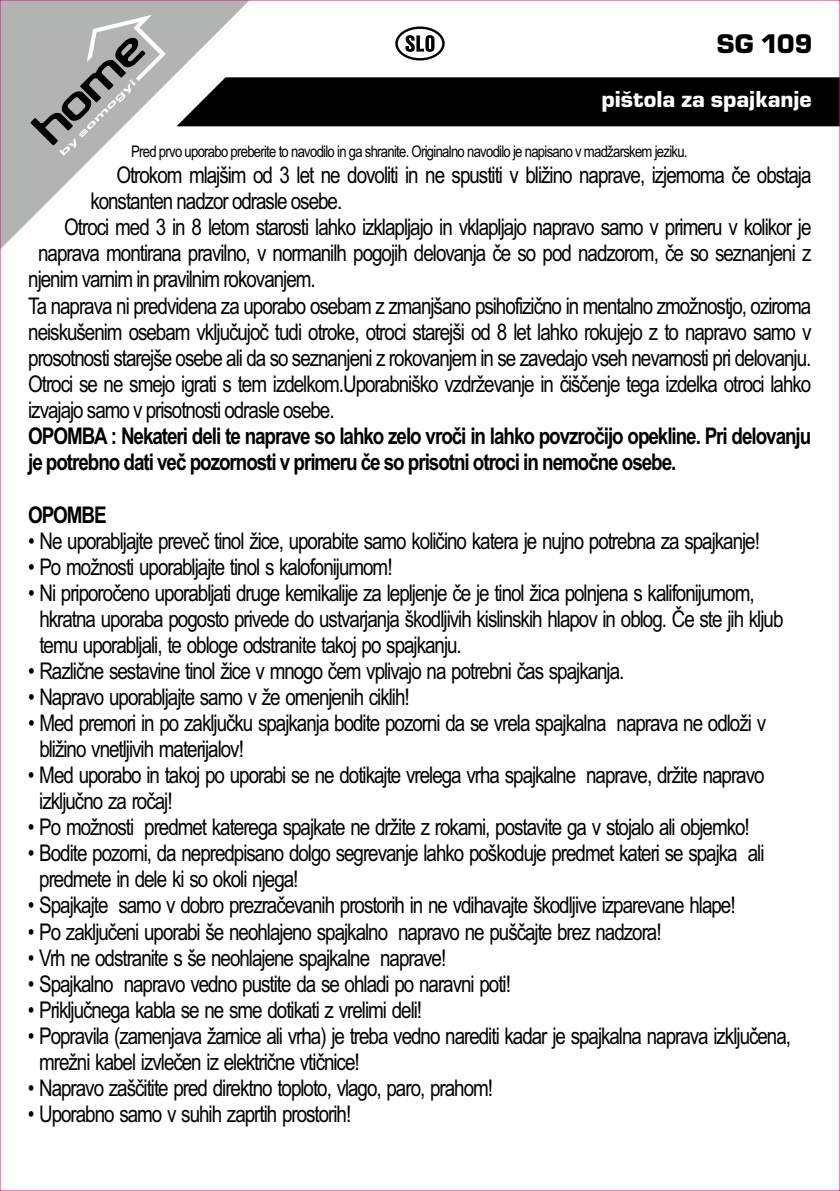
<style>
.page{position:relative;width:840px;height:1191px;background:#fff}
.page>*{position:absolute;margin:0;border:0;box-sizing:border-box;transform-origin:0 0}
.t1{font:28px "Eurostile TEE Blac";color:#000}
.t2{font:24px "Eurostile TEE Blac";color:#fefefe}
.t3{font:23px/26px "Arial Narrow";letter-spacing:-.045em;color:#000}
.t4{font:700 23px/26.2px "Arial Narrow";letter-spacing:-.045em;color:#000}
.t5{font:16px "Arial Narrow";letter-spacing:-.045em;color:#000}
</style>
<div class="page">
<div style="left:266px;top:77px;width:571px;height:49px;background:#000"></div>
<svg style="left:2px;top:2px;width:264px;height:246px"></svg>
<svg style="left:30px;top:15px;width:136px;height:141px"></svg>
<svg style="left:395px;top:26px;width:49px;height:35px"></svg>
<p class="t1" style="left:716px;top:32px;width:97px">SG 109</p>
<p class="t2" style="left:601px;top:89px;width:212px">pištola za spajkanje</p>
<p class="t5" style="left:131px;top:145px;width:557px">Pred prvo uporabo preberite to navodilo in ga shranite. Originalno navodilo je napisano v madžarskem jeziku.</p>
<p class="t3" style="left:116px;top:164px;width:696px">Otrokom mlajšim od 3 let ne dovoliti in ne spustiti v bližino naprave, izjemoma če obstaja</p>
<p class="t3" style="left:90px;top:190px;width:253px">konstanten nadzor odrasle osebe.</p>
<p class="t3" style="left:64px;top:216px;width:748px">Otroci med 3 in 8 letom starosti lahko izklapljajo in vklapljajo napravo samo v primeru v kolikor je</p>
<p class="t3" style="left:38px;top:242px;width:774px">naprava montirana pravilno, v normanilh pogojih delovanja če so pod nadzorom, če so seznanjeni z</p>
<p class="t3" style="left:28px;top:268px;width:289px">njenim varnim in pravilnim rokovanjem.</p>
<p class="t3" style="left:28px;top:294px;width:784px">Ta naprava ni predvidena za uporabo osebam z zmanjšano psihofizično in mentalno zmožnostjo, oziroma</p>
<p class="t3" style="left:28px;top:320px;width:784px">neiskušenim osebam vključujoč tudi otroke, otroci starejši od 8 let lahko rokujejo z to napravo samo v</p>
<p class="t3" style="left:28px;top:347px;width:784px">prosotnosti starejše osebe ali da so seznanjeni z rokovanjem in se zavedajo vseh nevarnosti pri delovanju.</p>
<p class="t3" style="left:28px;top:373px;width:784px">Otroci se ne smejo igrati s tem izdelkom.Uporabniško vzdrževanje in čiščenje tega izdelka otroci lahko</p>
<p class="t3" style="left:28px;top:399px;width:308px">izvajajo samo v prisotnosti odrasle osebe.</p>
<p class="t4" style="left:28px;top:425px;width:784px">OPOMBA : Nekateri deli te naprave so lahko zelo vroči in lahko povzročijo opekline. Pri delovanju je potrebno dati več pozornosti v primeru če so prisotni otroci in nemočne osebe.</p>
<p class="t4" style="left:28px;top:503px;width:80px">OPOMBE</p>
<p class="t3" style="left:28px;top:530px;width:733px">• Ne uporabljajte preveč tinol žice, uporabite samo količino katera je nujno potrebna za spajkanje!</p>
<p class="t3" style="left:28px;top:556px;width:366px">• Po možnosti uporabljajte tinol s kalofonijumom!</p>
<p class="t3" style="left:39px;top:582px;width:745px;text-indent:-11px">• Ni priporočeno uporabljati druge kemikalije za lepljenje če je tinol žica polnjena s kalifonijumom, hkratna uporaba pogosto privede do ustvarjanja škodljivih kislinskih hlapov in oblog. Če ste jih kljub temu uporabljali, te obloge odstranite takoj po spajkanju.</p>
<p class="t3" style="left:28px;top:660px;width:597px">• Različne sestavine tinol žice v mnogo čem vplivajo na potrebni čas spajkanja.</p>
<p class="t3" style="left:28px;top:686px;width:383px">• Napravo uporabljajte samo v že omenjenih ciklih!</p>
<p class="t3" style="left:39px;top:712px;width:727px;text-indent:-11px">• Med premori in po zaključku spajkanja bodite pozorni da se vrela spajkalna naprava ne odloži v bližino vnetljivih materijalov!</p>
<p class="t3" style="left:39px;top:764px;width:726px;text-indent:-11px">• Med uporabo in takoj po uporabi se ne dotikajte vrelega vrha spajkalne naprave, držite napravo izključno za ročaj!</p>
<p class="t3" style="left:28px;top:816px;width:723px">• Po možnosti predmet katerega spajkate ne držite z rokami, postavite ga v stojalo ali objemko!</p>
<p class="t3" style="left:39px;top:842px;width:726px;text-indent:-11px">• Bodite pozorni, da nepredpisano dolgo segrevanje lahko poškoduje predmet kateri se spajka ali predmete in dele ki so okoli njega!</p>
<p class="t3" style="left:28px;top:894px;width:708px">• Spajkajte samo v dobro prezračevanih prostorih in ne vdihavajte škodljive izparevane hlape!</p>
<p class="t3" style="left:28px;top:920px;width:635px">• Po zaključeni uporabi še neohlajeno spajkalno napravo ne puščajte brez nadzora!</p>
<p class="t3" style="left:28px;top:946px;width:419px">• Vrh ne odstranite s še neohlajene spajkalne naprave!</p>
<p class="t3" style="left:28px;top:972px;width:484px">• Spajkalno napravo vedno pustite da se ohladi po naravni poti!</p>
<p class="t3" style="left:28px;top:998px;width:395px">• Priključnega kabla se ne sme dotikati z vrelimi deli!</p>
<p class="t3" style="left:39px;top:1024px;width:753px;text-indent:-11px">• Popravila (zamenjava žarnice ali vrha) je treba vedno narediti kadar je spajkalna naprava izključena, mrežni kabel izvlečen iz električne vtičnice!</p>
<p class="t3" style="left:28px;top:1076px;width:466px">• Napravo zaščitite pred direktno toploto, vlago, paro, prahom!</p>
<p class="t3" style="left:28px;top:1103px;width:325px">• Uporabno samo v suhih zaprtih prostorih!</p>
</div>
